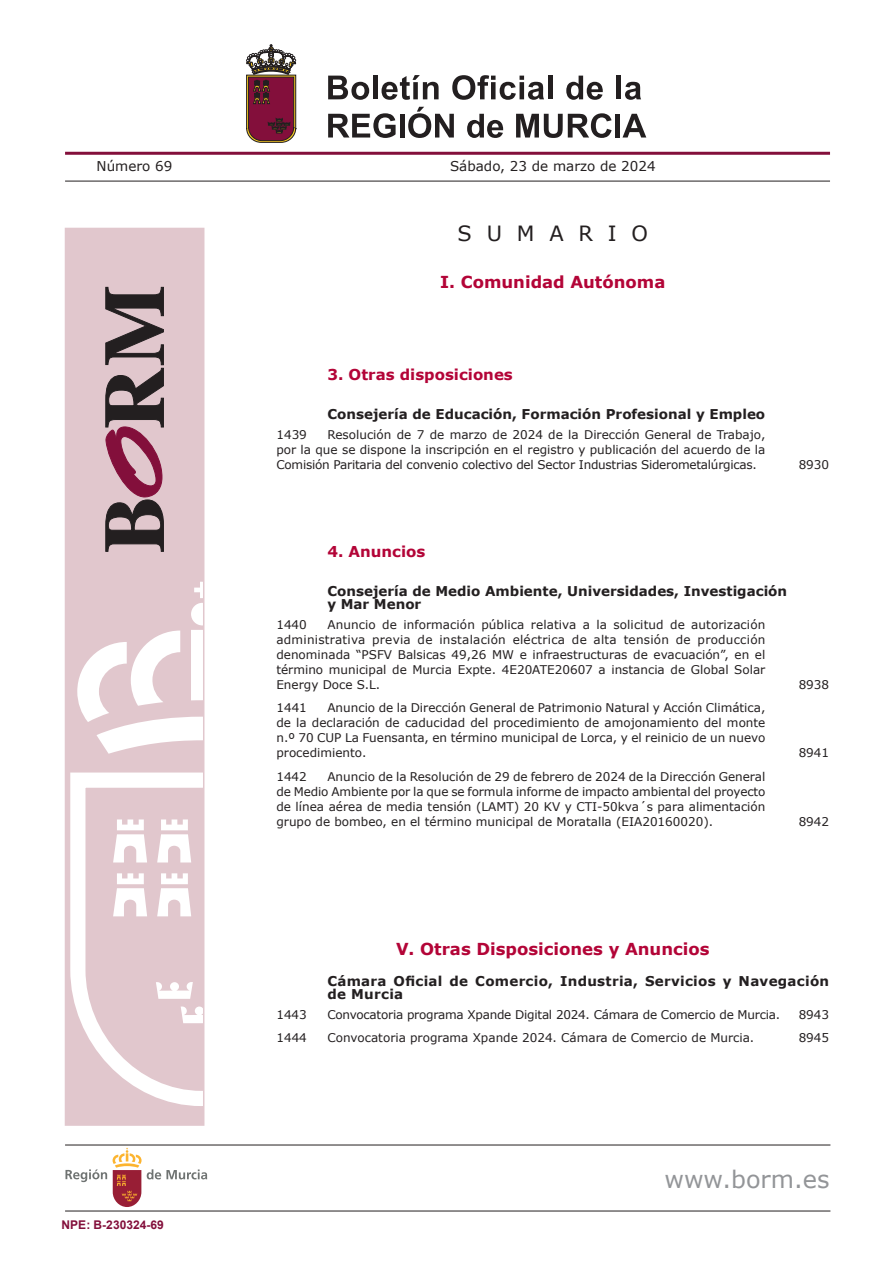
<style>
.page{position:relative;width:893px;height:1263px;background:#fff}
.page>*{position:absolute;margin:0;border:0;box-sizing:border-box;transform-origin:0 0}
.t1{font:24px "Verdana";color:#939598}
.t2{font:21px "Verdana";color:#231f20}
.t3{font:700 16.5px "Verdana";color:#b30437}
.t4{font:700 15px "Verdana";color:#b30437}
.t5{font:700 13.5px/13.5px "Verdana";color:#231f20}
.t6{font:700 13.5px/13.5px "Verdana";letter-spacing:.02em;color:#231f20}
.t7{font:13.5px "Verdana";color:#231f20}
.t8{font:12px/15px "Verdana";color:#231f20;text-align:justify}
.t9{font:12px "Verdana";letter-spacing:-.02em;color:#231f20}
.t10{font:700 12px "Arial";color:#830f3b}
</style>
<div class="page">
<hr style="left:65px;top:152px;width:765px;height:3px;background:#830f3b">
<svg style="left:328px;top:113px;width:68px;height:25px"></svg>
<div style="left:400px;top:114px;width:5px;height:24px;background:#231f20"></div>
<svg style="left:408px;top:107px;width:46px;height:31px"></svg>
<svg style="left:467px;top:114px;width:36px;height:24px"></svg>
<svg style="left:516px;top:113px;width:96px;height:25px"></svg>
<hr style="left:616px;top:114px;width:4px;height:24px;background:#231f20">
<svg style="left:622px;top:114px;width:24px;height:24px"></svg>
<svg style="left:328px;top:76px;width:41px;height:24px"></svg>
<div style="left:373px;top:76px;width:5px;height:23px;background:#231f20"></div>
<svg style="left:382px;top:75px;width:57px;height:25px"></svg>
<svg style="left:452px;top:75px;width:92px;height:25px"></svg>
<div style="left:548px;top:76px;width:5px;height:23px;background:#231f20"></div>
<svg style="left:566px;top:76px;width:37px;height:24px"></svg>
<hr style="left:617px;top:76px;width:4px;height:23px;background:#231f20">
<svg style="left:625px;top:82px;width:16px;height:18px"></svg>
<hr style="left:65px;top:181px;width:765px;height:1px;background:#231f20">
<div style="left:65px;top:228px;width:139px;height:897px;background:#e1c7cd"></div>
<svg style="left:70px;top:772px;width:131px;height:334px"></svg>
<svg style="left:156px;top:958px;width:45px;height:90px"></svg>
<svg style="left:113px;top:819px;width:78px;height:97px"></svg>
<svg style="left:77px;top:582px;width:124px;height:172px"></svg>
<svg style="left:105px;top:287px;width:59px;height:265px"></svg>
<svg style="left:246px;top:45px;width:50px;height:98px;background:#824853"></svg>
<hr style="left:65px;top:1144px;width:765px;height:1px;background:#231f20">
<svg style="left:113px;top:1148px;width:94px;height:59px"></svg>
<svg style="left:65px;top:1169px;width:42px;height:13px"></svg>
<hr style="left:65px;top:1210px;width:765px;height:1px;background:#231f20">
<p class="t7" style="left:97px;top:157px;width:77px">Número 69</p>
<p class="t7" style="left:450px;top:157px;width:207px">Sábado, 23 de marzo de 2024</p>
<h2 class="t2" style="left:458px;top:219px;width:192px">S U M A R I O</h2>
<h3 class="t3" style="left:440px;top:270px;width:227px">I. Comunidad Autónoma</h3>
<p class="t4" style="left:327px;top:364px;width:187px">3. Otras disposiciones</p>
<p class="t5" style="left:327px;top:407px;width:439px">Consejería de Educación, Formación Profesional y Empleo</p>
<p class="t8" style="left:276px;top:426px;width:491px;text-indent:51px">Resolución de 7 de marzo de 2024 de la Dirección General de Trabajo, por la que se dispone la inscripción en el registro y publicación del acuerdo de la Comisión Paritaria del convenio colectivo del Sector Industrias Siderometalúrgicas.</p>
<p class="t8" style="left:276px;top:426px;width:32px">1439</p>
<p class="t8" style="left:799px;top:456px;width:32px">8930</p>
<p class="t4" style="left:327px;top:541px;width:100px">4. Anuncios</p>
<p class="t5" style="left:327px;top:584px;width:461px">Consejería de Medio Ambiente, Universidades, Investigación y Mar Menor</p>
<p class="t8" style="left:276px;top:617px;width:491px;text-indent:51px">Anuncio de información pública relativa a la solicitud de autorización administrativa previa de instalación eléctrica de alta tensión de producción denominada “PSFV Balsicas 49,26 MW e infraestructuras de evacuación”, en el término municipal de Murcia Expte. 4E20ATE20607 a instancia de Global Solar Energy Doce S.L.</p>
<p class="t8" style="left:276px;top:617px;width:32px">1440</p>
<p class="t8" style="left:276px;top:700px;width:490px;text-indent:51px">Anuncio de la Dirección General de Patrimonio Natural y Acción Climática, de la declaración de caducidad del procedimiento de amojonamiento del monte n.º 70 CUP La Fuensanta, en término municipal de Lorca, y el reinicio de un nuevo procedimiento.</p>
<p class="t8" style="left:276px;top:700px;width:32px">1441</p>
<p class="t8" style="left:276px;top:769px;width:490px;text-indent:51px">Anuncio de la Resolución de 29 de febrero de 2024 de la Dirección General de Medio Ambiente por la que se formula informe de impacto ambiental del proyecto de línea aérea de media tensión (LAMT) 20 KV y CTI-50kva´s para alimentación grupo de bombeo, en el término municipal de Moratalla (EIA20160020).</p>
<p class="t8" style="left:276px;top:769px;width:32px">1442</p>
<p class="t8" style="left:799px;top:677px;width:32px">8938</p>
<p class="t8" style="left:799px;top:745px;width:32px">8941</p>
<p class="t8" style="left:799px;top:814px;width:32px">8942</p>
<h3 class="t3" style="left:396px;top:938px;width:315px">V. Otras Disposiciones y Anuncios</h3>
<p class="t6" style="left:327px;top:974px;width:503px">Cámara Oficial de Comercio, Industria, Servicios y Navegación de Murcia</p>
<p class="t8" style="left:276px;top:1007px;width:32px">1443</p>
<p class="t9" style="left:327px;top:1006px;width:454px">Convocatoria programa Xpande Digital 2024. Cámara de Comercio de Murcia.</p>
<p class="t8" style="left:799px;top:1007px;width:32px">8943</p>
<p class="t8" style="left:276px;top:1030px;width:32px">1444</p>
<p class="t8" style="left:327px;top:1030px;width:428px">Convocatoria programa Xpande 2024. Cámara de Comercio de Murcia.</p>
<p class="t8" style="left:799px;top:1030px;width:32px">8945</p>
<p class="t10" style="left:62px;top:1216px;width:104px">NPE: B-230324-69</p>
<h1 class="t1" style="left:664px;top:1164px;width:167px">www.borm.es</h1>
</div>
